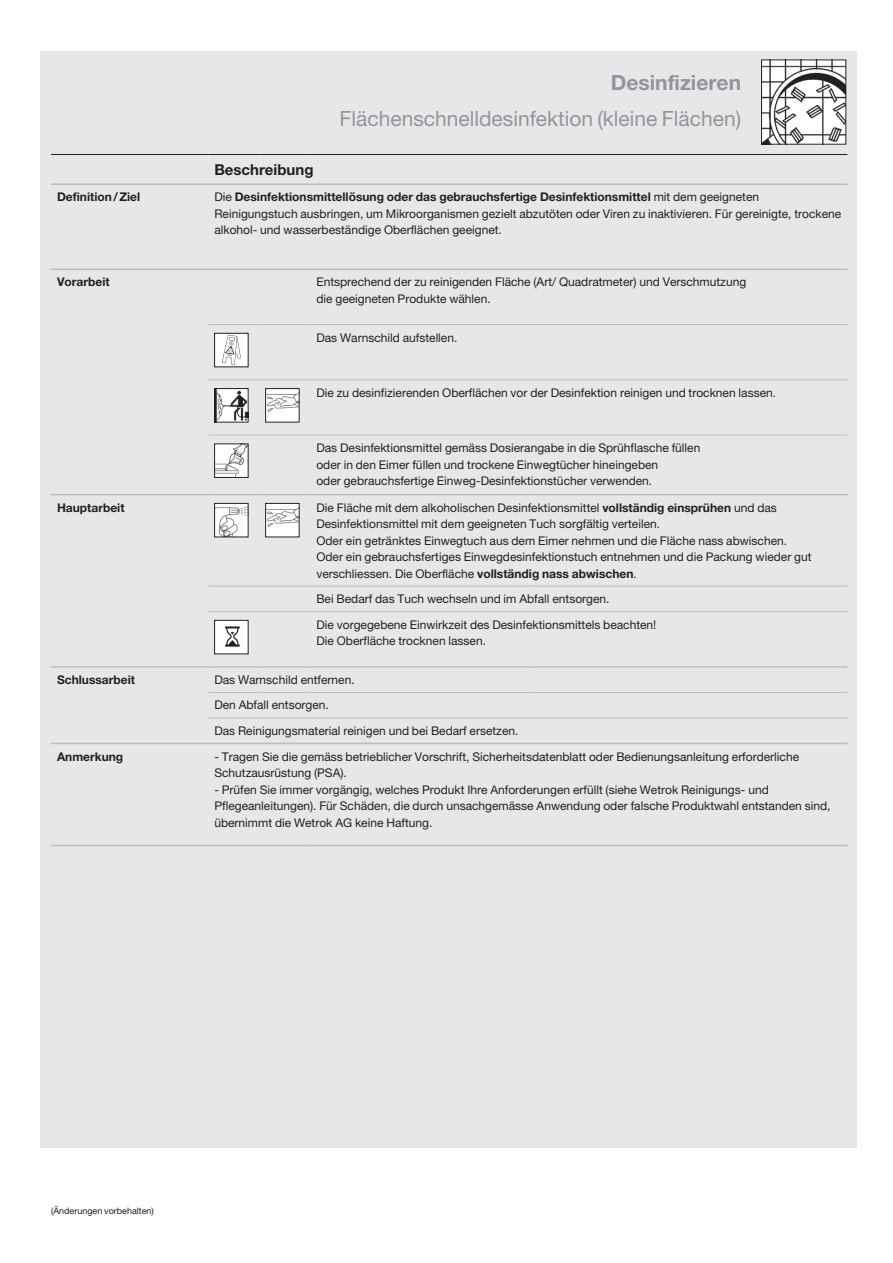
<style>
.page{position:relative;width:893px;height:1263px;background:#fff}
.page>*{position:absolute;margin:0;border:0;box-sizing:border-box;transform-origin:0 0}
.t1{font:21px "Helvetica Neue LT Pro";color:#939598}
.t2{font:700 21px "Helvetica Neue LT Pro";color:#939598}
.t3{font:700 15px "Helvetica Neue LT Pro";color:#231f20}
.t4{font:12px/16.5px "Helvetica Neue LT Pro";color:#231f20}
.t5{font:700 12px "Helvetica Neue LT Pro";color:#231f20}
.t6{font:9px "Helvetica Neue LT Pro";color:#231f20}
.s1{font-weight:700}
</style>
<div class="page">
<div style="left:40px;top:51px;width:817px;height:1097px;background:#e6e7e9"></div>
<hr style="left:51px;top:154px;width:157px;height:1px;background:#231f20">
<hr style="left:208px;top:154px;width:51px;height:1px;background:#231f20">
<hr style="left:259px;top:154px;width:51px;height:1px;background:#231f20">
<hr style="left:310px;top:154px;width:226px;height:1px;background:#231f20">
<hr style="left:536px;top:154px;width:311px;height:1px;background:#231f20">
<hr style="left:51px;top:183px;width:157px;height:2px;background:#bcbdc0">
<hr style="left:208px;top:183px;width:51px;height:2px;background:#bcbdc0">
<hr style="left:259px;top:183px;width:51px;height:2px;background:#bcbdc0">
<hr style="left:310px;top:183px;width:226px;height:2px;background:#bcbdc0">
<hr style="left:536px;top:183px;width:311px;height:2px;background:#bcbdc0">
<hr style="left:51px;top:269px;width:157px;height:1px;background:#bcbdc0">
<hr style="left:208px;top:269px;width:51px;height:1px;background:#bcbdc0">
<hr style="left:259px;top:269px;width:51px;height:1px;background:#bcbdc0">
<hr style="left:310px;top:269px;width:226px;height:1px;background:#bcbdc0">
<hr style="left:536px;top:269px;width:311px;height:1px;background:#bcbdc0">
<hr style="left:51px;top:494px;width:157px;height:1px;background:#bcbdc0">
<hr style="left:208px;top:494px;width:51px;height:1px;background:#bcbdc0">
<hr style="left:259px;top:494px;width:51px;height:1px;background:#bcbdc0">
<hr style="left:310px;top:494px;width:226px;height:1px;background:#bcbdc0">
<hr style="left:536px;top:494px;width:311px;height:1px;background:#bcbdc0">
<hr style="left:51px;top:743px;width:157px;height:1px;background:#bcbdc0">
<hr style="left:208px;top:743px;width:51px;height:1px;background:#bcbdc0">
<hr style="left:259px;top:743px;width:51px;height:1px;background:#bcbdc0">
<hr style="left:310px;top:743px;width:226px;height:1px;background:#bcbdc0">
<hr style="left:536px;top:743px;width:311px;height:1px;background:#bcbdc0">
<hr style="left:51px;top:845px;width:157px;height:1px;background:#bcbdc0">
<hr style="left:208px;top:845px;width:51px;height:1px;background:#bcbdc0">
<hr style="left:259px;top:845px;width:51px;height:1px;background:#bcbdc0">
<hr style="left:310px;top:845px;width:226px;height:1px;background:#bcbdc0">
<hr style="left:536px;top:845px;width:311px;height:1px;background:#bcbdc0">
<hr style="left:208px;top:324px;width:51px;height:1px;background:#bcbdc0">
<hr style="left:259px;top:324px;width:51px;height:1px;background:#bcbdc0">
<hr style="left:310px;top:324px;width:226px;height:1px;background:#bcbdc0">
<hr style="left:536px;top:324px;width:311px;height:1px;background:#bcbdc0">
<hr style="left:310px;top:380px;width:226px;height:1px;background:#bcbdc0">
<hr style="left:536px;top:380px;width:311px;height:1px;background:#bcbdc0">
<hr style="left:208px;top:435px;width:51px;height:1px;background:#bcbdc0">
<hr style="left:259px;top:435px;width:51px;height:1px;background:#bcbdc0">
<hr style="left:310px;top:435px;width:226px;height:1px;background:#bcbdc0">
<hr style="left:536px;top:435px;width:311px;height:1px;background:#bcbdc0">
<hr style="left:259px;top:586px;width:51px;height:1px;background:#bcbdc0">
<hr style="left:310px;top:586px;width:226px;height:1px;background:#bcbdc0">
<hr style="left:536px;top:586px;width:311px;height:1px;background:#bcbdc0">
<hr style="left:259px;top:611px;width:51px;height:1px;background:#bcbdc0">
<hr style="left:310px;top:611px;width:226px;height:1px;background:#bcbdc0">
<hr style="left:536px;top:611px;width:311px;height:1px;background:#bcbdc0">
<hr style="left:208px;top:586px;width:51px;height:1px;background:#bcbdc0">
<hr style="left:208px;top:611px;width:51px;height:1px;background:#bcbdc0">
<hr style="left:208px;top:692px;width:51px;height:1px;background:#bcbdc0">
<hr style="left:259px;top:692px;width:51px;height:1px;background:#bcbdc0">
<hr style="left:310px;top:692px;width:226px;height:1px;background:#bcbdc0">
<hr style="left:536px;top:692px;width:311px;height:1px;background:#bcbdc0">
<hr style="left:208px;top:718px;width:51px;height:1px;background:#bcbdc0">
<hr style="left:259px;top:718px;width:51px;height:1px;background:#bcbdc0">
<hr style="left:310px;top:718px;width:226px;height:1px;background:#bcbdc0">
<hr style="left:536px;top:718px;width:311px;height:1px;background:#bcbdc0">
<hr style="left:208px;top:666px;width:51px;height:2px;background:#bcbdc0">
<hr style="left:259px;top:666px;width:51px;height:2px;background:#bcbdc0">
<hr style="left:310px;top:666px;width:226px;height:2px;background:#bcbdc0">
<hr style="left:536px;top:666px;width:311px;height:2px;background:#bcbdc0">
<hr style="left:51px;top:666px;width:157px;height:2px;background:#bcbdc0">
<hr style="left:208px;top:380px;width:51px;height:1px;background:#bcbdc0">
<hr style="left:259px;top:380px;width:51px;height:1px;background:#bcbdc0">
<div style="left:215px;top:333px;width:33px;height:34px;background:#fff"></div>
<svg style="left:222px;top:335px;width:19px;height:30px"></svg>
<div style="left:214px;top:333px;width:34px;height:34px;border:1px solid #231f20"></div>
<img style="left:216px;top:390px;width:30px;height:30px">
<div style="left:214px;top:388px;width:34px;height:34px;border:1px solid #231f20"></div>
<img style="left:267px;top:390px;width:30px;height:30px">
<div style="left:265px;top:388px;width:34px;height:34px;border:1px solid #231f20"></div>
<img style="left:216px;top:446px;width:30px;height:30px">
<div style="left:214px;top:444px;width:34px;height:34px;border:1px solid #231f20"></div>
<img style="left:216px;top:505px;width:30px;height:30px">
<div style="left:214px;top:503px;width:34px;height:34px;border:1px solid #231f20"></div>
<img style="left:267px;top:505px;width:30px;height:30px">
<div style="left:265px;top:503px;width:34px;height:34px;border:1px solid #231f20"></div>
<div style="left:215px;top:620px;width:33px;height:34px;background:#fff"></div>
<svg style="left:225px;top:626px;width:15px;height:21px"></svg>
<div style="left:214px;top:620px;width:34px;height:34px;border:1px solid #231f20"></div>
<img style="left:763px;top:62px;width:81px;height:81px">
<div style="left:761px;top:60px;width:85px;height:85px;border:1px solid #231f20"></div>
<p class="t3" style="left:214px;top:160px;width:101px">Beschreibung</p>
<h1 class="t2" style="left:611px;top:70px;width:132px">Desinfizieren</h1>
<h1 class="t1" style="left:339px;top:106px;width:403px">Flächenschnelldesinfektion (kleine Flächen)</h1>
<p class="t5" style="left:57px;top:190px;width:85px">Definition / Ziel</p>
<p class="t4" style="left:214px;top:189px;width:628px">Die <span class="s1">Desinfektionsmittellösung oder das gebrauchsfertige Desinfektionsmittel</span> mit dem geeigneten<br>Reinigungstuch ausbringen, um Mikroorganismen gezielt abzutöten oder Viren zu inaktivieren. Für gereinigte, trockene alkohol- und wasserbeständige Oberflächen geeignet.</p>
<p class="t5" style="left:57px;top:275px;width:54px">Vorarbeit</p>
<p class="t4" style="left:316px;top:274px;width:431px">Entsprechend der zu reinigenden Fläche (Art/ Quadratmeter) und Verschmutzung die geeigneten Produkte wählen.</p>
<p class="t4" style="left:316px;top:329px;width:143px">Das Warnschild aufstellen.</p>
<p class="t4" style="left:316px;top:384px;width:461px">Die zu desinfizierenden Oberflächen vor der Desinfektion reinigen und trocknen lassen.</p>
<p class="t4" style="left:316px;top:439px;width:385px">Das Desinfektionsmittel gemäss Dosierangabe in die Sprühflasche füllen oder in den Eimer füllen und trockene Einwegtücher hineingeben<br>oder gebrauchsfertige Einweg-Desinfektionstücher verwenden.</p>
<p class="t5" style="left:57px;top:500px;width:69px">Hauptarbeit</p>
<p class="t4" style="left:316px;top:499px;width:497px">Die Fläche mit dem alkoholischen Desinfektionsmittel <span class="s1">vollständig einsprühen</span> und das Desinfektionsmittel mit dem geeigneten Tuch sorgfältig verteilen.<br>Oder ein getränktes Einwegtuch aus dem Eimer nehmen und die Fläche nass abwischen.<br>Oder ein gebrauchsfertiges Einwegdesinfektionstuch entnehmen und die Packung wieder gut verschliessen. Die Oberfläche <span class="s1">vollständig nass abwischen</span>.</p>
<p class="t4" style="left:316px;top:586px;width:341px;line-height:25.5px">Bei Bedarf das Tuch wechseln und im Abfall entsorgen.<br>Die vorgegebene Einwirkzeit des Desinfektionsmittels beachten!</p>
<p class="t4" style="left:316px;top:632px;width:171px">Die Oberfläche trocknen lassen.</p>
<p class="t5" style="left:57px;top:672px;width:79px">Schlussarbeit</p>
<p class="t4" style="left:214px;top:667px;width:306px;line-height:25.5px">Das Warnschild entfernen.<br>Den Abfall entsorgen.<br>Das Reinigungsmaterial reinigen und bei Bedarf ersetzen.</p>
<p class="t5" style="left:57px;top:749px;width:68px">Anmerkung</p>
<p class="t4" style="left:214px;top:748px;width:586px">- Tragen Sie die gemäss betrieblicher Vorschrift, Sicherheitsdatenblatt oder Bedienungsanleitung erforderliche<br>Schutzausrüstung (PSA).</p>
<p class="t4" style="left:214px;top:781px;width:618px">- Prüfen Sie immer vorgängig, welches Produkt Ihre Anforderungen erfüllt (siehe Wetrok Reinigungs- und<br>Pflegeanleitungen). Für Schäden, die durch unsachgemässe Anwendung oder falsche Produktwahl entstanden sind, übernimmt die Wetrok AG keine Haftung.</p>
<p class="t6" style="left:51px;top:1205px;width:104px">(Änderungen vorbehalten)</p>
</div>
